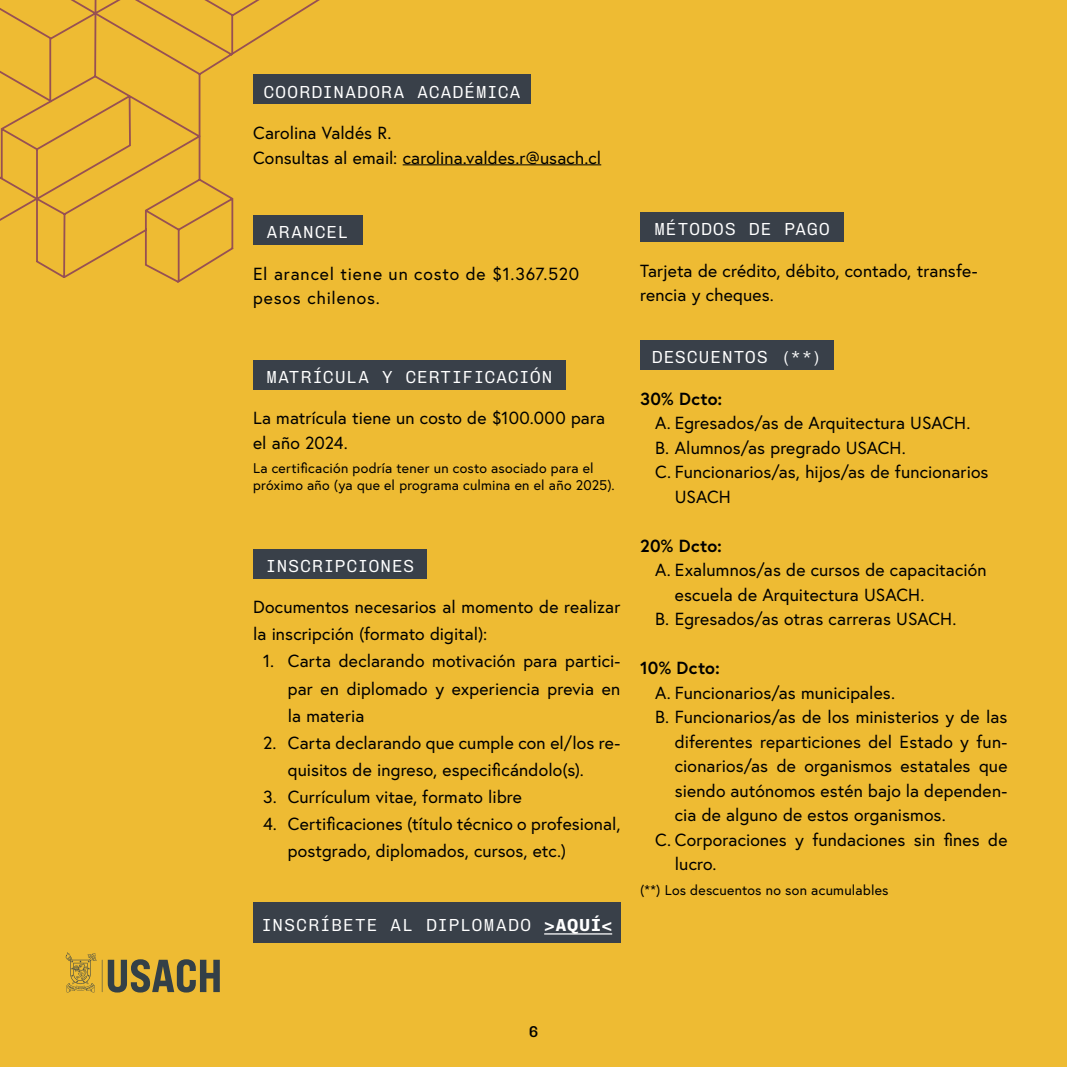
<style>
.page{position:relative;width:1067px;height:1067px;background:#eb3}
.page>*{position:absolute;margin:0;border:0;box-sizing:border-box;transform-origin:0 0}
.t1{font:17.5px/24.5px "Europa";letter-spacing:.005em;color:#000}
.t2{font:300 17.5px "Chivo Mono";letter-spacing:.07em;color:#fff}
.t3{font:17.5px/24.5px "Europa";letter-spacing:.045em;color:#000}
.t4{font:700 17.5px "Europa";letter-spacing:.015em;color:#000}
.t5{font:500 15.75px "Chivo Mono";color:#000}
.t6{font:14px/16.8px "Europa";letter-spacing:.015em;color:#000}
.s1{font-weight:700}
</style>
<div class="page">
<svg style="left:0;top:0;width:320px;height:283px"></svg>
<hr style="left:402px;top:164px;width:199px;height:1px;background:#000">
<div style="left:253px;top:74px;width:278px;height:30px;background:#394049"></div>
<div style="left:640px;top:340px;width:193px;height:30px;background:#394049"></div>
<div style="left:640px;top:212px;width:203px;height:30px;background:#394049"></div>
<div style="left:253px;top:215px;width:109px;height:30px;background:#394049"></div>
<div style="left:253px;top:359px;width:313px;height:30px;background:#394049"></div>
<div style="left:253px;top:549px;width:174px;height:29px;background:#394049"></div>
<svg style="left:66px;top:952px;width:30px;height:40px"></svg>
<svg style="left:102px;top:959px;width:118px;height:33px"></svg>
<div style="left:253px;top:902px;width:367px;height:40px;background:#394049"></div>
<hr style="left:544px;top:933px;width:68px;height:1px;background:#fff">
<p class="t2" style="left:264px;top:78px;width:258px">COORDINADORA ACADÉMICA</p>
<p class="t1" style="left:253px;top:120px;width:350px">Carolina Valdés R.<br>Consultas al email: carolina.valdes.r@usach.cl</p>
<p class="t2" style="left:267px;top:219px;width:83px">ARANCEL</p>
<p class="t2" style="left:654px;top:216px;width:177px">MÉTODOS DE PAGO</p>
<p class="t3" style="left:253px;top:261px;width:327px">El arancel tiene un costo de $1.367.520 pesos chilenos.</p>
<p class="t2" style="left:266px;top:363px;width:287px">MATRÍCULA Y CERTIFICACIÓN</p>
<p class="t1" style="left:253px;top:405px;width:353px">La matrícula tiene un costo de $100.000 para el año 2024.</p>
<p class="t6" style="left:253px;top:460px;width:363px">La certificación podría tener un costo asociado para el próximo año (ya que el programa culmina en el año 2025).</p>
<p class="t2" style="left:266px;top:552px;width:150px">INSCRIPCIONES</p>
<p class="t1" style="left:253px;top:593px;width:369px;line-height:26.9px">Documentos necesarios al momento de realizar la inscripción (formato digital):</p>
<p class="t1" style="left:288px;top:647px;width:334px;line-height:27.1px;text-align:justify;text-indent:-25px">1. Carta declarando motivación para partici&shy;par en diplomado y experiencia previa en la materia</p>
<p class="t1" style="left:288px;top:728px;width:334px;line-height:26.9px;text-indent:-25px">2. Carta declarando que cumple con el/los re&shy;quisitos de ingreso, especificándolo(s).</p>
<p class="t1" style="left:263px;top:784px;width:260px">3. Currículum vitae, formato libre</p>
<p class="t1" style="left:288px;top:809px;width:334px;line-height:26.9px;text-indent:-25px">4. Certificaciones (título técnico o profesional, postgrado, diplomados, cursos, etc.)</p>
<p class="t2" style="left:261px;top:911px;width:352px">INSCRÍBETE AL DIPLOMADO <span class="s1">&gt;AQUÍ&lt;</span></p>
<p class="t1" style="left:640px;top:258px;width:339px">Tarjeta de crédito, débito, contado, transfe&shy;rencia y cheques.</p>
<p class="t2" style="left:652px;top:344px;width:171px">DESCUENTOS (**)</p>
<p class="t4" style="left:640px;top:386px;width:84px">30% Dcto:</p>
<p class="t1" style="left:655px;top:410px;width:317px">A. Egresados/as de Arquitectura USACH.</p>
<p class="t1" style="left:655px;top:435px;width:252px">B. Alumnos/as pregrado USACH.</p>
<p class="t1" style="left:655px;top:459px;width:335px">C. Funcionarios/as, hijos/as de funcionarios</p>
<p class="t1" style="left:675px;top:484px;width:57px">USACH</p>
<p class="t4" style="left:640px;top:533px;width:83px">20% Dcto:</p>
<p class="t1" style="left:655px;top:557px;width:333px">A. Exalumnos/as de cursos de capacitación</p>
<p class="t1" style="left:675px;top:582px;width:251px">escuela de Arquitectura USACH.</p>
<p class="t1" style="left:655px;top:606px;width:303px">B. Egresados/as otras carreras USACH.</p>
<p class="t4" style="left:640px;top:656px;width:81px">10% Dcto:</p>
<p class="t1" style="left:655px;top:680px;width:241px">A. Funcionarios/as municipales.</p>
<p class="t1" style="left:655px;top:704px;width:354px">B. Funcionarios/as de los ministerios y de las</p>
<p class="t1" style="left:675px;top:729px;width:334px">diferentes reparticiones del Estado y fun-</p>
<p class="t1" style="left:675px;top:753px;width:334px">cionarios/as de organismos estatales que</p>
<p class="t1" style="left:675px;top:778px;width:334px">siendo autónomos estén bajo la dependen-</p>
<p class="t1" style="left:675px;top:802px;width:272px">cia de alguno de estos organismos.</p>
<p class="t1" style="left:655px;top:827px;width:354px">C. Corporaciones y fundaciones sin fines de</p>
<p class="t1" style="left:675px;top:851px;width:43px">lucro.</p>
<p class="t6" style="left:640px;top:881px;width:250px">(**) Los descuentos no son acumulables</p>
<p class="t5" style="left:529px;top:1019px;width:11px">6</p>
</div>
